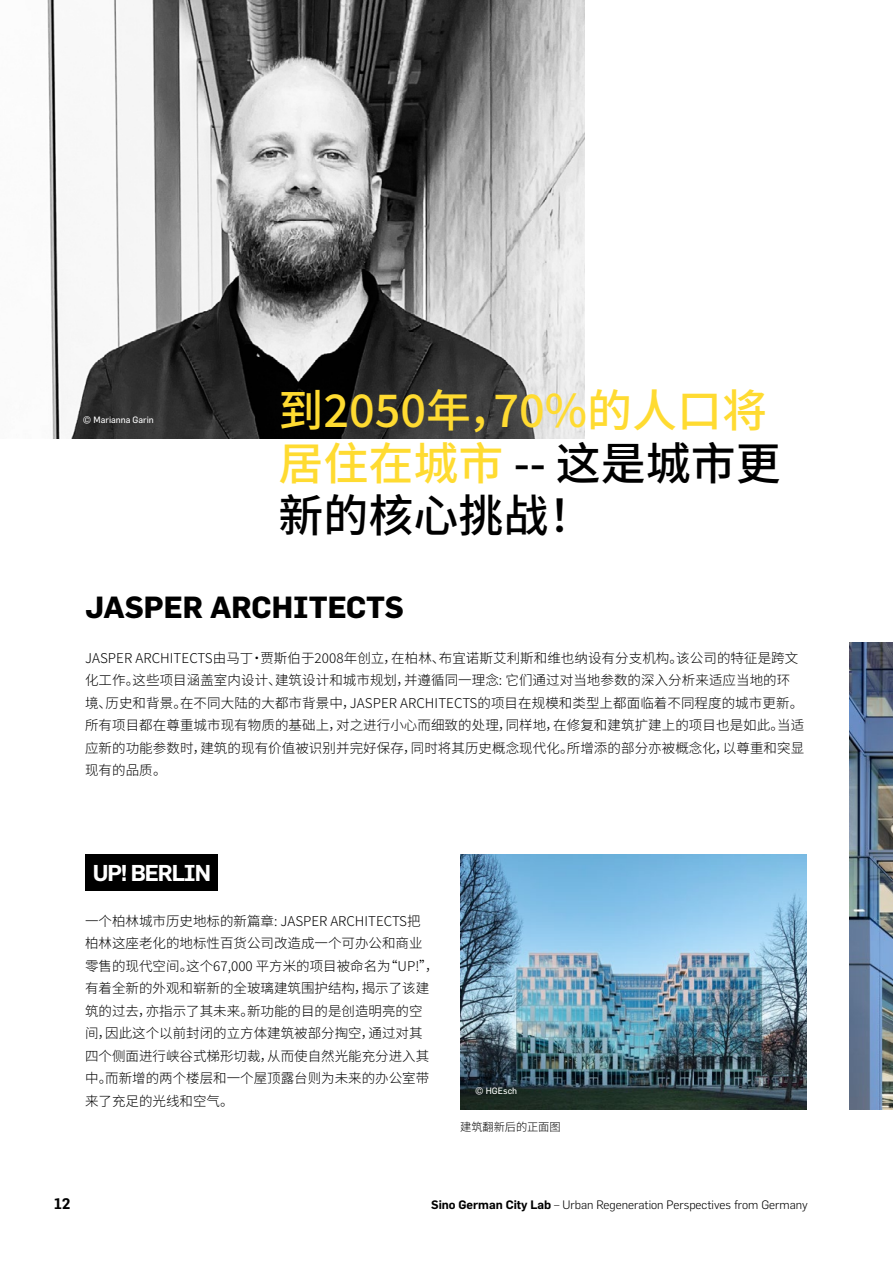
<style>
.page{position:relative;width:893px;height:1263px;background:#fff}
.page>*{position:absolute;margin:0;border:0;box-sizing:border-box;transform-origin:0 0}
.t1{font:500 45px/52.5px "Noto Sans SC";color:#ffdb31}
.t2{font:700 30px "Flama";color:#000}
.t3{font:600 22.5px "Flama";letter-spacing:-.05em;color:#fff}
.t4{font:600 15px "Flama";color:#000}
.t5{font:300 13.5px/22.5px "Noto Sans SC";letter-spacing:.005em;color:#000}
.t6{font:300 12px "Flama";color:#000}
.t7{font:300 11.25px "Noto Sans SC";letter-spacing:-.01em;color:#000}
.t8{font:9px "Flama";color:#fff}
.s1{color:#000}
.s2{font-weight:600}
</style>
<div class="page">
<img style="left:47px;top:0;width:538px;height:438px">
<img style="left:849px;top:642px;width:44px;height:468px">
<img style="left:460px;top:854px;width:347px;height:256px">
<div style="left:85px;top:854px;width:133px;height:37px;background:#000"></div>
<p class="t8" style="left:83px;top:414px;width:73px">© Marianna Garin</p>
<h1 class="t1" style="left:279px;top:385px;width:504px">到2050年，70%的人口将居住在城市 <span class="s1">-- 这是城市更新的核心挑战！</span></h1>
<h2 class="t2" style="left:85px;top:585px;width:320px">JASPER ARCHITECTS</h2>
<p class="t5" style="left:85px;top:647px;width:721px">JASPER ARCHITECTS由马丁・贾斯伯于2008年创立，在柏林、布宜诺斯艾利斯和维也纳设有分支机构。该公司的特征是跨文化工作。这些项目涵盖室内设计、建筑设计和城市规划，并遵循同一理念: 它们通过对当地参数的深入分析来适应当地的环境、历史和背景。在不同大陆的大都市背景中，JASPER ARCHITECTS的项目在规模和类型上都面临着不同程度的城市更新。所有项目都在尊重城市现有物质的基础上，对之进行小心而细致的处理，同样地，在修复和建筑扩建上的项目也是如此。当适应新的功能参数时，建筑的现有价值被识别并完好保存，同时将其历史概念现代化。所增添的部分亦被概念化，以尊重和突显现有的品质。</p>
<h3 class="t3" style="left:93px;top:856px;width:120px">UP! BERLIN</h3>
<p class="t5" style="left:85px;top:910px;width:355px">一个柏林城市历史地标的新篇章: JASPER ARCHITECTS把<br>柏林这座老化的地标性百货公司改造成一个可办公和商业零售的现代空间。这个67,000 平方米的项目被命名为“UP!”，有着全新的外观和崭新的全玻璃建筑围护结构，揭示了该建筑的过去，亦指示了其未来。新功能的目的是创造明亮的空间，因此这个以前封闭的立方体建筑被部分掏空，通过对其四个侧面进行峡谷式梯形切裁，从而使自然光能充分进入其中。而新增的两个楼层和一个屋顶露台则为未来的办公室带来了充足的光线和空气。</p>
<p class="t8" style="left:475px;top:1086px;width:43px">© HGEsch</p>
<p class="t7" style="left:460px;top:1120px;width:102px">建筑翻新后的正面图</p>
<p class="t4" style="left:54px;top:1193px;width:18px">12</p>
<p class="t6" style="left:431px;top:1196px;width:378px"><span class="s2">Sino German City Lab</span> – Urban Regeneration Perspectives from Germany</p>
</div>
